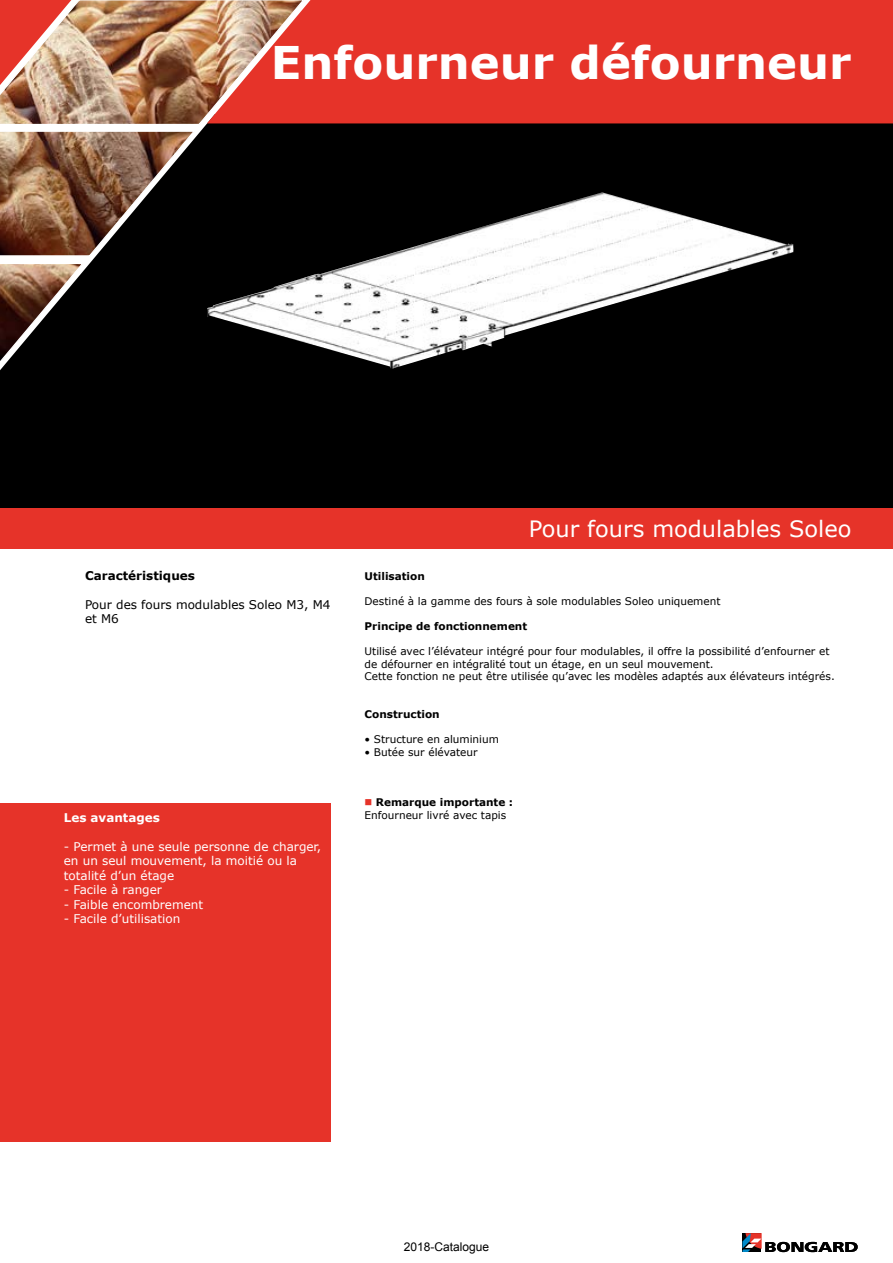
<style>
.page{position:relative;width:893px;height:1263px;background:#fff}
.page>*{position:absolute;margin:0;border:0;box-sizing:border-box;transform-origin:0 0}
.t1{font:700 45px "Verdana";color:#fff}
.t2{font:22.5px "Verdana";color:#fff}
.t3{font:12px/14.4px "Verdana";color:#fff}
.t4{font:12px/14.4px "Verdana";color:#000}
.t5{font:700 12px "Verdana";color:#000}
.t6{font:12px "Arial";color:#000}
.t7{font:700 12px "Verdana";color:#fff}
.t8{font:10.5px/12.6px "Verdana";color:#000}
.t9{font:700 10.5px "Verdana";color:#000}
.s1{color:#e63329}
</style>
<div class="page">
<div style="left:0;top:114px;width:893px;height:411px;background:#000"></div>
<div style="left:0;top:508px;width:893px;height:41px;background:#e63329"></div>
<div style="left:307px;top:0;width:586px;height:123px;background:#e63329"></div>
<div style="left:0;top:804px;width:330px;height:338px;background:#e63329"></div>
<svg style="left:742px;top:1233px;width:116px;height:19px"></svg>
<img style="left:0;top:0;width:307px;height:370px">
<img style="left:207px;top:192px;width:587px;height:176px">
<h1 class="t1" style="left:271px;top:31px;width:582px">Enfourneur défourneur</h1>
<p class="t5" style="left:85px;top:567px;width:111px">Caractéristiques</p>
<p class="t4" style="left:85px;top:597px;width:247px">Pour des fours modulables Soleo M3, M4 et M6</p>
<h2 class="t2" style="left:529px;top:513px;width:324px">Pour fours modulables Soleo</h2>
<p class="t9" style="left:364px;top:568px;width:62px">Utilisation</p>
<p class="t8" style="left:364px;top:595px;width:358px">Destiné à la gamme des fours à sole modulables Soleo uniquement</p>
<p class="t9" style="left:364px;top:619px;width:164px">Principe de fonctionnement</p>
<p class="t8" style="left:364px;top:645px;width:472px">Utilisé avec l’élévateur intégré pour four modulables, il offre la possibilité d’enfourner et de défourner en intégralité tout un étage, en un seul mouvement.<br>Cette fonction ne peut être utilisée qu’avec les modèles adaptés aux élévateurs intégrés.</p>
<p class="t9" style="left:364px;top:707px;width:77px">Construction</p>
<p class="t8" style="left:364px;top:733px;width:136px">• Structure en aluminium</p>
<p class="t8" style="left:364px;top:746px;width:115px">• Butée sur élévateur</p>
<p class="t9" style="left:364px;top:795px;width:150px"><span class="s1">■</span> Remarque importante :</p>
<p class="t7" style="left:64px;top:809px;width:98px">Les avantages</p>
<p class="t8" style="left:364px;top:809px;width:143px">Enfourneur livré avec tapis</p>
<p class="t3" style="left:64px;top:839px;width:259px">- Permet à une seule personne de charger, en un seul mouvement, la moitié ou la totalité d’un étage</p>
<p class="t3" style="left:64px;top:882px;width:100px">- Facile à ranger</p>
<p class="t3" style="left:64px;top:897px;width:141px">- Faible encombrement</p>
<p class="t3" style="left:64px;top:911px;width:118px">- Facile d’utilisation</p>
<p class="t6" style="left:404px;top:1239px;width:87px">2018-Catalogue</p>
</div>
